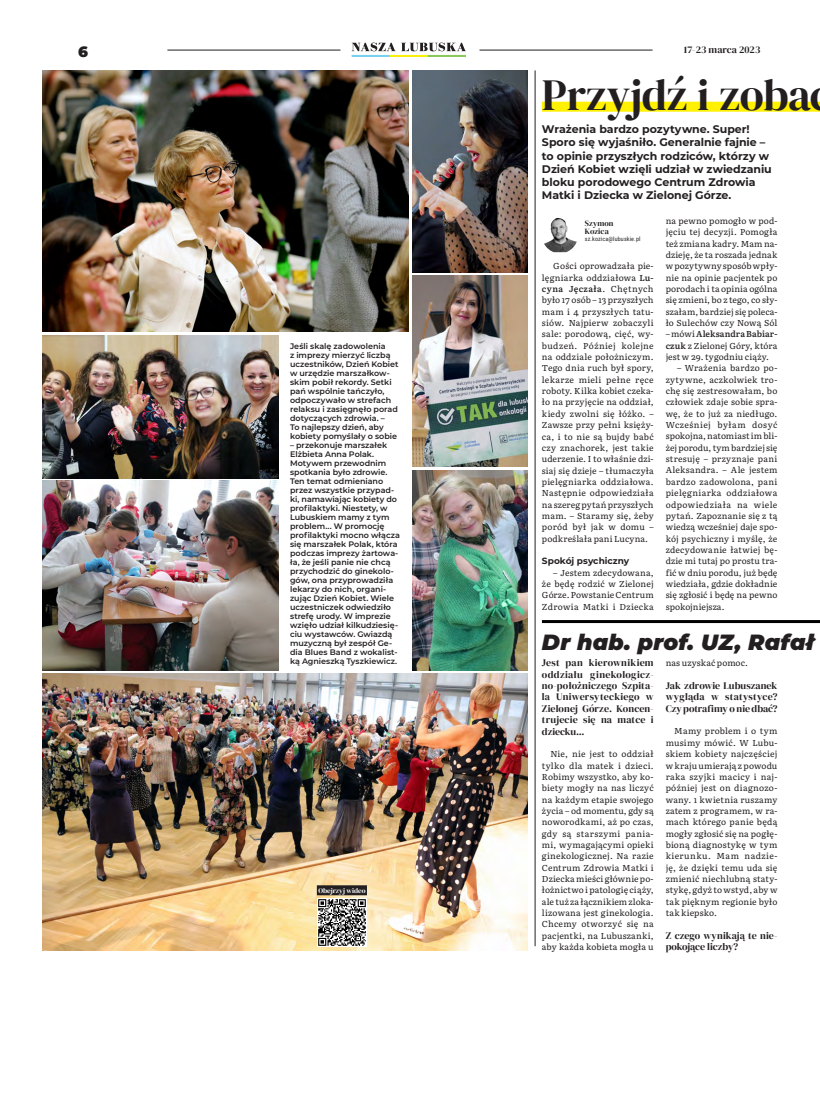
<style>
.page{position:relative;width:820px;height:1106px;background:#fff}
.page>*{position:absolute;margin:0;border:0;box-sizing:border-box;transform-origin:0 0}
.TYTUŁ_artykuł_52{font:44px "DM Serif Display";letter-spacing:-.005em;color:#231f20}
.TYTUŁ_-_FONT_22_nowy{font:italic 900 22px "Montserrat";letter-spacing:.005em;color:#231f20}
.t1{font:900 15px "Montserrat";color:#231f20}
.LEAD_PODSTAWOWY{font:700 11px/13.2px "Montserrat";color:#231f20}
.WYWIAD_-_PYTANIE{font:10px/11.3px "DM Serif Display";letter-spacing:.005em;color:#231f20;text-align:justify}
.ŚRÓDTYTUŁ_artykuł_po{font:700 9px "Montserrat";letter-spacing:.005em;color:#231f20}
.TEKST_artykułu_posta{font:8.6px/11.3px "Literata";letter-spacing:.015em;color:#231f20;text-align:justify}
.WYWIAD_ODPOWIEDŹ{font:8.6px/11.3px "Literata";letter-spacing:.015em;color:#231f20;text-align:justify}
.PODPIS_POD_ZDJĘCIEM{font:600 8px/9px "Montserrat";color:#231f20}
.glowka_autor{font:8px "DM Serif Display";letter-spacing:.01em;color:#231f20}
.PODPIS_AUTORA_artyku{font:7px "DM Serif Display";letter-spacing:.01em;color:#fff}
.glowka_majl{font:6px "Roboto Condensed";letter-spacing:.025em;color:#231f20}
.s1{font-weight:600}
</style>
<div class="page">
<svg style="left:351px;top:43px;width:115px;height:8px"></svg>
<div style="left:351px;top:55px;width:38px;height:2px;border:1px solid #78d1ee"></div>
<div style="left:389px;top:55px;width:38px;height:2px;border:1px solid #fff101"></div>
<div style="left:427px;top:55px;width:38px;height:2px;border:1px solid #8bc85c"></div>
<hr style="left:167px;top:50px;width:173px;height:1px;background:#231f20">
<hr style="left:479px;top:50px;width:173px;height:1px;background:#231f20">
<img style="left:43px;top:673px;width:484px;height:277px">
<img style="left:43px;top:70px;width:365px;height:262px">
<img style="left:43px;top:335px;width:235px;height:143px">
<img style="left:43px;top:481px;width:235px;height:189px">
<img style="left:412px;top:70px;width:115px;height:203px">
<img style="left:412px;top:276px;width:115px;height:191px">
<img style="left:412px;top:470px;width:115px;height:200px">
<img style="left:318px;top:898px;width:48px;height:49px">
<div style="left:317px;top:885px;width:50px;height:10px;background:#231f20"></div>
<div style="left:541px;top:102px;width:278px;height:10px;background:#fff101"></div>
<div style="left:541px;top:217px;width:36px;height:36px;background:#dcdcdc;border-radius:50%"></div>
<img style="left:541px;top:217px;width:36px;height:35px">
<hr style="left:534px;top:70px;width:1px;height:876px;background:#231f20">
<hr style="left:541px;top:620px;width:278px;height:3px;background:#000">
<h3 class="t1" style="left:78px;top:40px;width:11px">6</h3>
<p class="WYWIAD_-_PYTANIE" style="left:683px;top:44px;width:78px">17-23 marca 2023</p>
<p class="PODPIS_POD_ZDJĘCIEM" style="left:290px;top:341px;width:110px">Jeśli skalę zadowolenia<br>z imprezy mierzyć liczbą uczestników, Dzień Kobiet w urzędzie marszałkow&shy;skim pobił rekordy. Setki pań wspólnie tańczyło, odpoczywało w strefach relaksu i zasięgnęło porad dotyczących zdrowia. –<br>To najlepszy dzień, aby kobiety pomyślały o sobie</p>
<p class="PODPIS_POD_ZDJĘCIEM" style="left:290px;top:440px;width:111px">– przekonuje marszałek<br>Elżbieta Anna Polak.<br>Motywem przewodnim spotkania było zdrowie.<br>Ten temat odmieniano przez wszystkie przypad&shy;ki, namawiając kobiety do profilaktyki. Niestety, w<br>Lubuskiem mamy z tym problem... W promocję profilaktyki mocno włącza się marszałek Polak, która podczas imprezy żartowa&shy;ła, że jeśli panie nie chcą przychodzić do ginekolo&shy;gów, ona przyprowadziła lekarzy do nich, organi&shy;zując Dzień Kobiet. Wiele uczestniczek odwiedziło strefę urody. W imprezie wzięło udział kilkudziesię&shy;ciu wystawców. Gwiazdą muzyczną był zespół Ge&shy;dia Blues Band z wokalist&shy;ką Agnieszką Tyszkiewicz.</p>
<p class="PODPIS_AUTORA_artyku" style="left:318px;top:886px;width:49px">Obejrzyj wideo</p>
<p class="TYTUŁ_artykuł_52" style="left:541px;top:69px;width:270px">Przyjdź i zoba</p>
<p class="LEAD_PODSTAWOWY" style="left:541px;top:122px;width:231px">Wrażenia bardzo pozytywne. Super!<br>Sporo się wyjaśniło. Generalnie fajnie – to opinie przyszłych rodziców, którzy w Dzień Kobiet wzięli udział w zwiedzaniu bloku porodowego Centrum Zdrowia Matki i Dziecka w Zielonej Górze.</p>
<p class="glowka_autor" style="left:584px;top:218px;width:30px">Szymon</p>
<p class="glowka_autor" style="left:584px;top:226px;width:25px">Kozica</p>
<p class="glowka_majl" style="left:584px;top:234px;width:57px">sz.kozica@lubuskie.pl</p>
<p class="TEKST_artykułu_posta" style="left:541px;top:260px;width:113px;text-indent:11px">Gości oprowadzała pie&shy;lęgniarka oddziałowa <span class="s1">Lu&shy;cyna Jęczała</span>. Chętnych było 17 osób – 13 przyszłych mam i 4 przyszłych tatu&shy;siów. Najpierw zobaczyli sale: porodową, cięć, wy&shy;budzeń. Później kolejne na oddziale położniczym.<br>Tego dnia ruch był spory, lekarze mieli pełne ręce roboty. Kilka kobiet czeka&shy;ło na przyjęcie na oddział, kiedy zwolni się łóżko. – Zawsze przy pełni księży&shy;ca, i to nie są bujdy babć czy znachorek, jest takie uderzenie. I to właśnie dzi&shy;siaj się dzieje – tłumaczyła pielęgniarka oddziałowa.<br>Następnie odpowiedziała na szereg pytań przyszłych mam. – Staramy się, żeby poród był jak w domu – podkreślała pani Lucyna.</p>
<p class="ŚRÓDTYTUŁ_artykuł_po" style="left:541px;top:554px;width:89px">Spokój psychiczny</p>
<p class="TEKST_artykułu_posta" style="left:541px;top:566px;width:113px;text-indent:11px">– Jestem zdecydowana, że będę rodzić w Zielonej Górze. Powstanie Centrum Zdrowia Matki i Dziecka</p>
<p class="TEKST_artykułu_posta" style="left:665px;top:215px;width:113px">na pewno pomogło w pod&shy;jęciu tej decyzji. Pomogła też zmiana kadry. Mam na&shy;dzieję, że ta roszada jednak w pozytywny sposób wpły&shy;nie na opinie pacjentek po porodach i ta opinia ogólna się zmieni, bo z tego, co sły&shy;szałam, bardziej się poleca&shy;ło Sulechów czy Nową Sól</p>
<p class="TEKST_artykułu_posta" style="left:665px;top:328px;width:113px">– mówi <span class="s1">Aleksandra Babiar&shy;czuk</span> z Zielonej Góry, która jest w 29. tygodniu ciąży.</p>
<p class="TEKST_artykułu_posta" style="left:665px;top:362px;width:113px;text-indent:11px">– Wrażenia bardzo po&shy;zytywne, aczkolwiek tro&shy;chę się zestresowałam, bo człowiek zdaje sobie spra&shy;wę, że to już za niedługo.<br>Wcześniej byłam dosyć spokojna, natomiast im bli&shy;żej porodu, tym bardziej się stresuję – przyznaje pani Aleksandra. – Ale jestem bardzo zadowolona, pani pielęgniarka oddziałowa odpowiedziała na wiele pytań. Zapoznanie się z tą wiedzą wcześniej daje spo&shy;kój psychiczny i myślę, że zdecydowanie łatwiej bę&shy;dzie mi tutaj po prostu tra&shy;fić w dniu porodu, już będę wiedziała, gdzie dokładnie się zgłosić i będę na pewno spokojniejsza.</p>
<p class="TYTUŁ_-_FONT_22_nowy" style="left:541px;top:625px;width:274px">Dr hab. prof. UZ, Rafał</p>
<p class="WYWIAD_-_PYTANIE" style="left:541px;top:657px;width:113px">Jest pan kierownikiem oddziału ginekologicz&shy;no-położniczego Szpita&shy;la Uniwersyteckiego w Zielonej Górze. Koncen&shy;trujecie się na matce i dziecku...</p>
<p class="WYWIAD_ODPOWIEDŹ" style="left:541px;top:747px;width:113px;text-indent:9px">Nie, nie jest to oddział tylko dla matek i dzieci.<br>Robimy wszystko, aby ko&shy;biety mogły na nas liczyć na każdym etapie swojego życia – od momentu, gdy są noworodkami, aż po czas, gdy są starszymi pania&shy;mi, wymagającymi opieki ginekologicznej. Na razie Centrum Zdrowia Matki i Dziecka mieści głównie po&shy;łożnictwo i patologię ciąży, ale tuż za łącznikiem zloka&shy;lizowana jest ginekologia.<br>Chcemy otworzyć się na pacjentki, na Lubuszanki, aby każda kobieta mogła u</p>
<p class="WYWIAD_ODPOWIEDŹ" style="left:665px;top:657px;width:84px">nas uzyskać pomoc.</p>
<p class="WYWIAD_-_PYTANIE" style="left:665px;top:680px;width:113px">Jak zdrowie Lubuszanek wygląda w statystyce?<br>Czy potrafimy o nie dbać?</p>
<p class="WYWIAD_ODPOWIEDŹ" style="left:665px;top:725px;width:113px;text-indent:9px">Mamy problem i o tym musimy mówić. W Lubu&shy;skiem kobiety najczęściej w kraju umierają z powodu raka szyjki macicy i naj&shy;później jest on diagnozo&shy;wany. 1 kwietnia ruszamy zatem z programem, w ra&shy;mach którego panie będą mogły zgłosić się na pogłę&shy;bioną diagnostykę w tym kierunku. Mam nadzie&shy;ję, że dzięki temu uda się zmienić niechlubną staty&shy;stykę, gdyż to wstyd, aby w tak pięknym regionie było tak kiepsko.</p>
<p class="WYWIAD_-_PYTANIE" style="left:665px;top:929px;width:113px">Z czego wynikają te nie&shy;pokojące liczby?</p>
</div>
